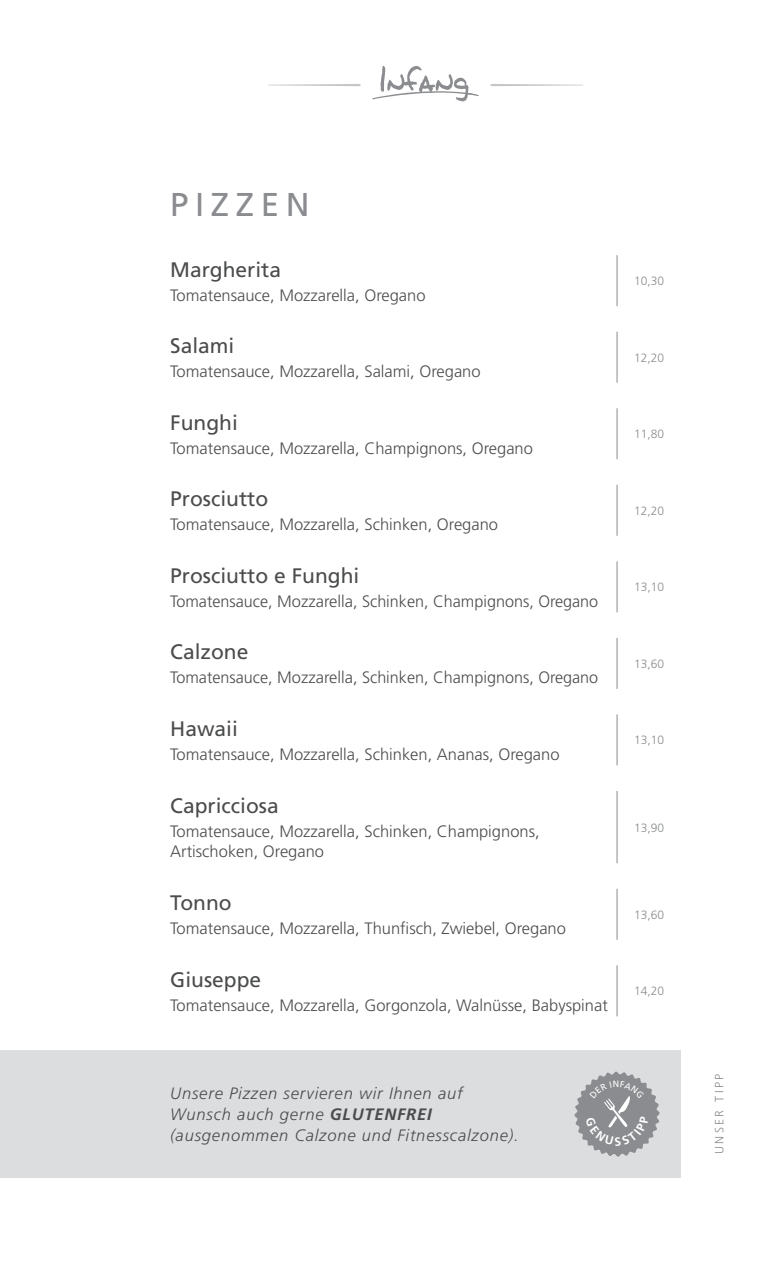
<style>
.page{position:relative;width:766px;height:1263px;background:#fff}
.page>*{position:absolute;margin:0;border:0;box-sizing:border-box;transform-origin:0 0}
.t1{font:33px "Frutiger LT Std";letter-spacing:.2em;color:#8a8c8f}
.t2{font:21px "Frutiger LT Std";color:#4b4c4d}
.t3{font:300 16.5px "Frutiger LT Std";color:#4b4c4d}
.t4{font:italic 300 16.5px "Frutiger LT Std";letter-spacing:.05em;color:#4b4c4d}
.t5{font:300 12px "Frutiger LT Std";color:#8a8c8f}
.t6{font:300 12px "Frutiger LT Std";letter-spacing:.2em;color:#8a8c8f}
.s1{font-weight:700}
</style>
<div class="page">
<hr style="left:616px;top:255px;width:1px;height:51px;background:#8a8c8f">
<hr style="left:616px;top:332px;width:1px;height:51px;background:#8a8c8f">
<hr style="left:616px;top:408px;width:1px;height:51px;background:#8a8c8f">
<hr style="left:616px;top:485px;width:1px;height:51px;background:#8a8c8f">
<hr style="left:616px;top:561px;width:1px;height:51px;background:#8a8c8f">
<hr style="left:616px;top:638px;width:1px;height:51px;background:#8a8c8f">
<hr style="left:616px;top:714px;width:1px;height:51px;background:#8a8c8f">
<hr style="left:616px;top:791px;width:1px;height:72px;background:#8a8c8f">
<hr style="left:616px;top:889px;width:1px;height:51px;background:#8a8c8f">
<hr style="left:616px;top:965px;width:1px;height:51px;background:#8a8c8f">
<div style="left:0;top:1050px;width:680px;height:128px;background:#dcdddf"></div>
<svg style="left:372px;top:66px;width:107px;height:35px"></svg>
<svg style="left:268px;top:84px;width:92px;height:2px"></svg>
<svg style="left:490px;top:84px;width:93px;height:2px"></svg>
<svg style="left:574px;top:1071px;width:85px;height:86px"></svg>
<p class="t1" style="left:170px;top:185px;width:141px">PIZZEN</p>
<p class="t2" style="left:170px;top:257px;width:112px">Margherita</p>
<p class="t3" style="left:170px;top:285px;width:257px">Tomatensauce, Mozzarella, Oregano</p>
<p class="t2" style="left:170px;top:333px;width:66px">Salami</p>
<p class="t3" style="left:170px;top:362px;width:312px">Tomatensauce, Mozzarella, Salami, Oregano</p>
<p class="t2" style="left:170px;top:410px;width:69px">Funghi</p>
<p class="t3" style="left:170px;top:439px;width:364px">Tomatensauce, Mozzarella, Champignons, Oregano</p>
<p class="t2" style="left:170px;top:486px;width:100px">Prosciutto</p>
<p class="t3" style="left:170px;top:515px;width:329px">Tomatensauce, Mozzarella, Schinken, Oregano</p>
<p class="t2" style="left:170px;top:563px;width:191px">Prosciutto e Funghi</p>
<p class="t3" style="left:170px;top:592px;width:429px">Tomatensauce, Mozzarella, Schinken, Champignons, Oregano</p>
<p class="t2" style="left:170px;top:640px;width:80px">Calzone</p>
<p class="t3" style="left:170px;top:668px;width:429px">Tomatensauce, Mozzarella, Schinken, Champignons, Oregano</p>
<p class="t2" style="left:170px;top:716px;width:69px">Hawaii</p>
<p class="t3" style="left:170px;top:745px;width:391px">Tomatensauce, Mozzarella, Schinken, Ananas, Oregano</p>
<p class="t2" style="left:170px;top:793px;width:110px">Capricciosa</p>
<p class="t3" style="left:170px;top:822px;width:371px">Tomatensauce, Mozzarella, Schinken, Champignons,</p>
<p class="t3" style="left:170px;top:842px;width:155px">Artischoken, Oregano</p>
<p class="t2" style="left:170px;top:890px;width:63px">Tonno</p>
<p class="t3" style="left:170px;top:919px;width:397px">Tomatensauce, Mozzarella, Thunfisch, Zwiebel, Oregano</p>
<p class="t2" style="left:170px;top:967px;width:93px">Giuseppe</p>
<p class="t3" style="left:170px;top:996px;width:439px">Tomatensauce, Mozzarella, Gorgonzola, Walnüsse, Babyspinat</p>
<p class="t5" style="left:634px;top:274px;width:32px">10,30</p>
<p class="t5" style="left:634px;top:351px;width:32px">12,20</p>
<p class="t5" style="left:634px;top:427px;width:32px">11,80</p>
<p class="t5" style="left:634px;top:504px;width:32px">12,20</p>
<p class="t5" style="left:634px;top:580px;width:32px">13,10</p>
<p class="t5" style="left:634px;top:657px;width:32px">13,60</p>
<p class="t5" style="left:634px;top:733px;width:32px">13,10</p>
<p class="t5" style="left:634px;top:821px;width:32px">13,90</p>
<p class="t5" style="left:634px;top:908px;width:32px">13,60</p>
<p class="t5" style="left:634px;top:984px;width:32px">14,20</p>
<p class="t4" style="left:170px;top:1084px;width:294px">Unsere Pizzen servieren wir Ihnen auf</p>
<p class="t4" style="left:170px;top:1105px;width:263px">Wunsch auch gerne <span class="s1">GLUTENFREI</span></p>
<p class="t4" style="left:170px;top:1126px;width:350px">(ausgenommen Calzone und Fitnesscalzone).</p>
<p class="t6" style="left:712px;top:1154px;width:82px;rotate:-90deg">UNSER TIPP</p>
</div>
